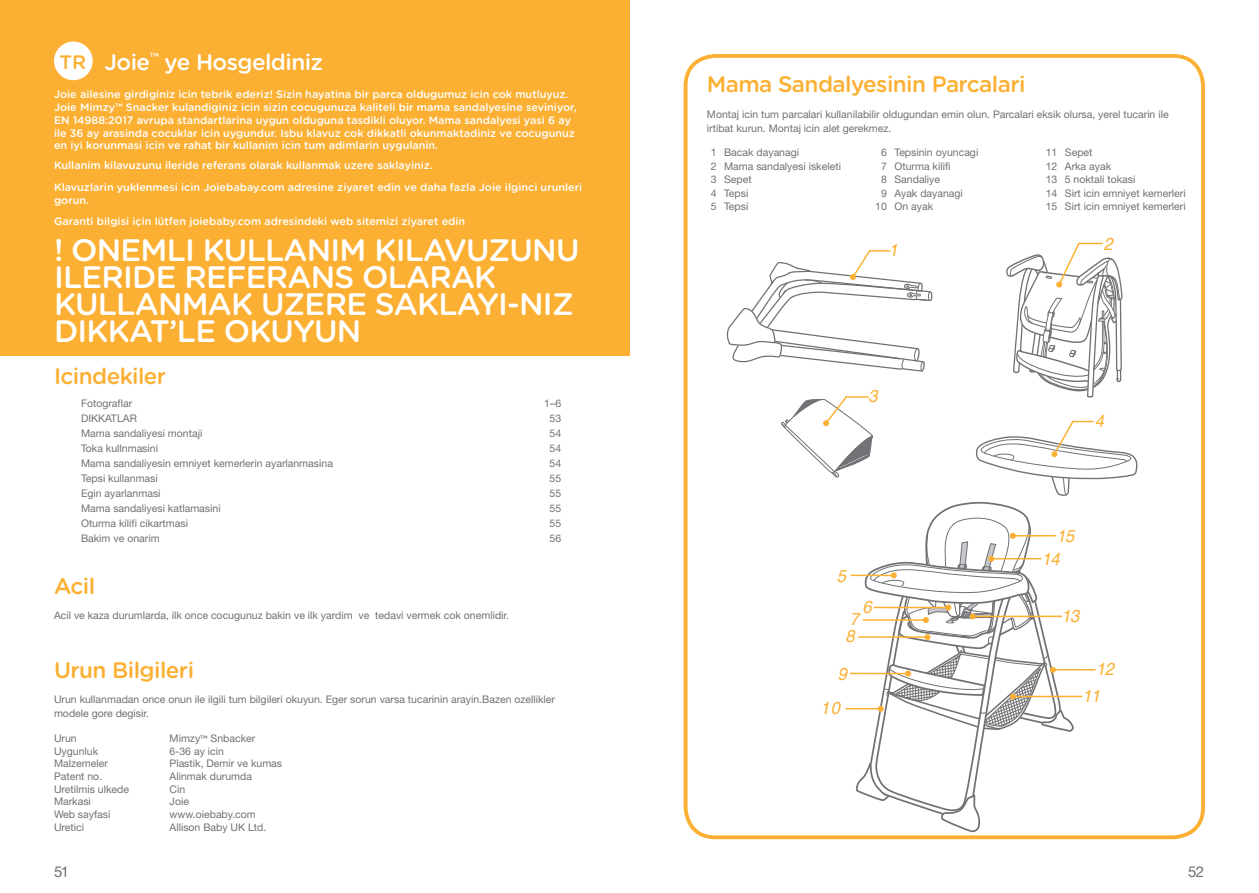
<style>
.page{position:relative;width:1259px;height:893px;background:#fff}
.page>*{position:absolute;margin:0;border:0;box-sizing:border-box;transform-origin:0 0}
.t1{font:500 31.05px/27px "Gotham Rounded";letter-spacing:-.025em;color:#fff}
.t2{font:500 22.5px "Gotham Rounded";letter-spacing:-.025em;color:#fbb033}
.t3{font:500 22.5px "Gotham Rounded";letter-spacing:-.025em;color:#fff}
.t4{font:500 19.5px "Gotham Rounded";color:#fbb033}
.t5{font:italic 17.4px/17.2px "Helvetica";letter-spacing:-.025em;color:#fbb033;scale:.95 1}
.t6{font:15px "Helvetica Neue LT Std";color:#717074}
.t7{font:500 10.8px/12.8px "Gotham Rounded";color:#fff}
.t8{font:10.5px/13.5px "Helvetica Neue LT Std";color:#717074}
.s1{font-family:"Gotham Rounded";font-weight:500;font-size:10.8px}
</style>
<div class="page">
<div style="left:0;top:0;width:629px;height:356px;background:#fbb033"></div>
<div style="left:54px;top:42px;width:39px;height:38px;background:#fff;border-radius:50%"></div>
<div style="left:683px;top:54px;width:522px;height:785px;border:4px solid #fbb033;border-radius:30px"></div>
<svg style="left:726px;top:242px;width:412px;height:590px"></svg>
<h3 class="t4" style="left:59px;top:48px;width:28px">TR</h3>
<h2 class="t3" style="left:104px;top:46px;width:220px">Joie<sup>™</sup> ye Hosgeldiniz</h2>
<p class="t7" style="left:54px;top:88px;width:524px">Joie ailesine girdiginiz icin tebrik ederiz! Sizin hayatina bir parca oldugumuz icin cok mutluyuz.<br>Joie Mimzy™ Snacker kulandiginiz icin sizin cocugunuza kaliteli bir mama sandalyesine seviniyor, EN 14988:2017 avrupa standartlarina uygun olduguna tasdikli oluyor. Mama sandalyesi yasi 6 ay ile 36 ay arasinda cocuklar icin uygundur. Isbu klavuz cok dikkatli okunmaktadiniz ve cocugunuz en iyi korunmasi icin ve rahat bir kullanim icin tum adimlarin uygulanin.</p>
<p class="t7" style="left:54px;top:153px;width:530px;line-height:22.6px">Kullanim kilavuzunu ileride referans olarak kullanmak uzere saklayiniz.<br>Klavuzlarin yuklenmesi icin Joiebabay.com adresine ziyaret edin ve daha fazla Joie ilginci urunleri</p>
<p class="t7" style="left:54px;top:189px;width:413px;line-height:21.3px">gorun.<br>Garanti bilgisi için lütfen joiebaby.com adresindeki web sitemizi ziyaret edin</p>
<h1 class="t1" style="left:54px;top:235px;width:527px">! ONEMLI KULLANIM KILAVUZUNU<br>ILERIDE REFERANS OLARAK<br>KULLANMAK UZERE SAKLAYI-NIZ<br>DIKKAT’LE OKUYUN</h1>
<h2 class="t2" style="left:54px;top:359px;width:114px">Icindekiler</h2>
<p class="t8" style="left:81px;top:397px;width:53px">Fotograflar</p>
<p class="t8" style="left:544px;top:397px;width:18px">1–6</p>
<p class="t8" style="left:81px;top:412px;width:57px">DIKKATLAR</p>
<p class="t8" style="left:549px;top:412px;width:13px">53</p>
<p class="t8" style="left:81px;top:427px;width:123px">Mama sandaliyesi montaji</p>
<p class="t8" style="left:549px;top:427px;width:13px">54</p>
<p class="t8" style="left:81px;top:442px;width:79px">Toka kullnmasini</p>
<p class="t8" style="left:549px;top:442px;width:13px">54</p>
<p class="t8" style="left:81px;top:457px;width:253px">Mama sandaliyesin emniyet kemerlerin ayarlanmasina</p>
<p class="t8" style="left:549px;top:457px;width:13px">54</p>
<p class="t8" style="left:81px;top:472px;width:78px">Tepsi kullanmasi</p>
<p class="t8" style="left:549px;top:472px;width:13px">55</p>
<p class="t8" style="left:81px;top:487px;width:81px">Egin ayarlanmasi</p>
<p class="t8" style="left:549px;top:487px;width:13px">55</p>
<p class="t8" style="left:81px;top:502px;width:141px">Mama sandaliyesi katlamasini</p>
<p class="t8" style="left:549px;top:502px;width:13px">55</p>
<p class="t8" style="left:81px;top:517px;width:108px">Oturma kilifi cikartmasi</p>
<p class="t8" style="left:549px;top:517px;width:13px">55</p>
<p class="t8" style="left:81px;top:532px;width:80px">Bakim ve onarim</p>
<p class="t8" style="left:549px;top:532px;width:13px">56</p>
<h2 class="t2" style="left:54px;top:570px;width:43px">Acil</h2>
<p class="t8" style="left:54px;top:608px;width:456px">Acil ve kaza durumlarda, ilk once cocugunuz bakin ve ilk yardim ve tedavi vermek cok onemlidir.</p>
<h2 class="t2" style="left:54px;top:654px;width:142px">Urun Bilgileri</h2>
<p class="t8" style="left:54px;top:693px;width:502px">Urun kullanmadan once onun ile ilgili tum bilgileri okuyun. Eger sorun varsa tucarinin arayin.Bazen ozellikler modele gore degisir.</p>
<p class="t8" style="left:54px;top:732px;width:24px">Urun</p>
<p class="t8" style="left:170px;top:732px;width:87px">Mimzy<span class="s1">™</span> Snbacker</p>
<p class="t8" style="left:54px;top:744px;width:46px">Uygunluk</p>
<p class="t8" style="left:169px;top:744px;width:56px">6-36 ay icin</p>
<p class="t8" style="left:54px;top:757px;width:55px">Malzemeler</p>
<p class="t8" style="left:169px;top:757px;width:114px">Plastik, Demir ve kumas</p>
<p class="t8" style="left:54px;top:769px;width:50px">Patent no.</p>
<p class="t8" style="left:169px;top:769px;width:84px">Alinmak durumda</p>
<p class="t8" style="left:54px;top:782px;width:77px">Uretilmis ulkede</p>
<p class="t8" style="left:169px;top:782px;width:17px">Cin</p>
<p class="t8" style="left:54px;top:795px;width:38px">Markasi</p>
<p class="t8" style="left:169px;top:795px;width:21px">Joie</p>
<p class="t8" style="left:54px;top:807px;width:58px">Web sayfasi</p>
<p class="t8" style="left:169px;top:807px;width:88px">www.oiebaby.com</p>
<p class="t8" style="left:54px;top:820px;width:32px">Uretici</p>
<p class="t8" style="left:169px;top:820px;width:98px">Allison Baby UK Ltd.</p>
<h2 class="t2" style="left:707px;top:68px;width:320px">Mama Sandalyesinin Parcalari</h2>
<p class="t8" style="left:707px;top:107px;width:463px">Montaj icin tum parcalari kullanilabilir oldugundan emin olun. Parcalari eksik olursa, yerel tucarin ile irtibat kurun. Montaj icin alet gerekmez.</p>
<p class="t8" style="left:711px;top:146px;width:132px">1 Bacak dayanagi<br>2 Mama sandalyesi iskeleti<br>3 Sepet<br>4 Tepsi<br>5 Tepsi</p>
<p class="t8" style="left:881px;top:146px;width:99px">6 Tepsinin oyuncagi</p>
<p class="t8" style="left:881px;top:159px;width:71px">7 Oturma kilifi</p>
<p class="t8" style="left:881px;top:173px;width:61px">8 Sandaliye</p>
<p class="t8" style="left:881px;top:186px;width:83px">9 Ayak dayanagi</p>
<p class="t8" style="left:875px;top:200px;width:59px">10 On ayak</p>
<h3 class="t5" style="left:889px;top:242px;width:11px">1</h3>
<h3 class="t5" style="left:868px;top:388px;width:11px">3</h3>
<p class="t8" style="left:1045px;top:146px;width:141px">11 Sepet<br>12 Arka ayak<br>13 5 noktali tokasi<br>14 Sirt icin emniyet kemerleri<br>15 Sirt icin emniyet kemerleri</p>
<h3 class="t5" style="left:1103px;top:235px;width:11px">2</h3>
<h3 class="t5" style="left:1095px;top:413px;width:11px">4</h3>
<h3 class="t5" style="left:1041px;top:525px;width:36px;line-height:23px;text-indent:15px">15<br>14</h3>
<h3 class="t5" style="left:837px;top:568px;width:11px">5</h3>
<h3 class="t5" style="left:845px;top:610px;width:16px">7<br>8</h3>
<h3 class="t5" style="left:820px;top:656px;width:29px;line-height:35px;text-indent:17px">9<br>10</h3>
<h3 class="t5" style="left:1082px;top:656px;width:35px;line-height:26.8px;text-indent:14px">12<br>11</h3>
<h3 class="t5" style="left:862px;top:598px;width:11px">6</h3>
<h3 class="t5" style="left:1061px;top:608px;width:20px">13</h3>
<h3 class="t6" style="left:54px;top:862px;width:17px">51</h3>
<h3 class="t6" style="left:1188px;top:862px;width:17px">52</h3>
</div>
